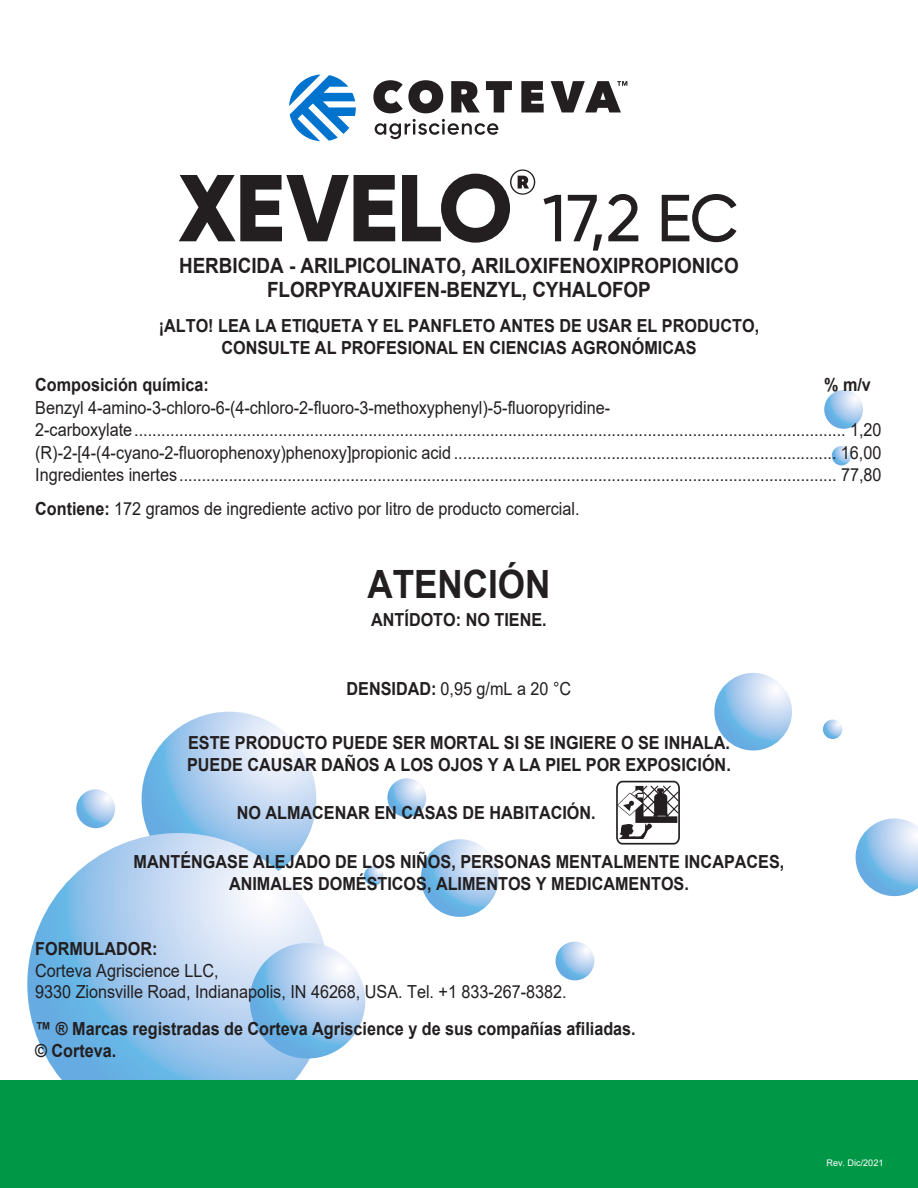
<style>
.page{position:relative;width:918px;height:1188px;background:#fff}
.page>*{position:absolute;margin:0;border:0;box-sizing:border-box;transform-origin:0 0}
.t1{font:700 39px "Arial";color:#231f20;scale:.9 1}
.t2{font:700 21px/24px "Arial";color:#231f20;text-align:center;scale:.9 1}
.t3{font:18px/22.5px "Arial";color:#231f20;scale:.9 1}
.t4{font:700 18px/21.6px "Arial";color:#231f20;text-align:center;scale:.9 1}
.t5{font:9.15px "Arial";color:#fff}
.s1{font-weight:700}
</style>
<div class="page">
<svg style="left:142px;top:712px;width:174px;height:174px;background:#aed0ef"></svg>
<svg style="left:27px;top:833px;width:303px;height:302px;background:#a6cded"></svg>
<svg style="left:250px;top:943px;width:115px;height:116px;background:#a2caed"></svg>
<svg style="left:421px;top:839px;width:78px;height:78px;background:#a3cbed"></svg>
<svg style="left:714px;top:673px;width:78px;height:78px;background:#a3cbed"></svg>
<svg style="left:856px;top:818px;width:62px;height:78px"></svg>
<svg style="left:387px;top:778px;width:39px;height:39px"></svg>
<svg style="left:556px;top:942px;width:38px;height:38px"></svg>
<svg style="left:76px;top:789px;width:39px;height:39px"></svg>
<svg style="left:824px;top:390px;width:39px;height:39px"></svg>
<svg style="left:832px;top:446px;width:19px;height:19px"></svg>
<svg style="left:823px;top:720px;width:19px;height:19px"></svg>
<svg style="left:364px;top:866px;width:19px;height:20px"></svg>
<div style="left:0;top:1081px;width:918px;height:107px;background:#009847"></div>
<svg style="left:616px;top:781px;width:64px;height:64px"></svg>
<svg style="left:179px;top:175px;width:216px;height:66px"></svg>
<svg style="left:402px;top:169px;width:133px;height:74px"></svg>
<svg style="left:544px;top:195px;width:17px;height:46px"></svg>
<svg style="left:568px;top:195px;width:34px;height:56px"></svg>
<svg style="left:608px;top:194px;width:30px;height:47px"></svg>
<svg style="left:662px;top:194px;width:75px;height:48px"></svg>
<svg style="left:289px;top:75px;width:67px;height:66px"></svg>
<svg style="left:373px;top:80px;width:70px;height:33px"></svg>
<svg style="left:451px;top:81px;width:29px;height:31px"></svg>
<svg style="left:486px;top:81px;width:26px;height:31px"></svg>
<svg style="left:521px;top:81px;width:23px;height:31px"></svg>
<svg style="left:551px;top:81px;width:76px;height:31px"></svg>
<svg style="left:375px;top:119px;width:123px;height:20px"></svg>
<p class="t2" style="left:179px;top:254px;width:623px">HERBICIDA - ARILPICOLINATO, ARILOXIFENOXIPROPIONICO<br>FLORPYRAUXIFEN-BENZYL, CYHALOFOP</p>
<p class="t4" style="left:159px;top:315px;width:669px">¡ALTO! LEA LA ETIQUETA Y EL PANFLETO ANTES DE USAR EL PRODUCTO,<br>CONSULTE AL PROFESIONAL EN CIENCIAS AGRONÓMICAS</p>
<p class="t4" style="left:35px;top:374px;width:195px">Composición química:</p>
<p class="t4" style="left:824px;top:374px;width:54px">% m/v</p>
<p class="t3" style="left:35px;top:396px;width:942px">Benzyl 4-amino-3-chloro-6-(4-chloro-2-fluoro-3-methoxyphenyl)-5-fluoropyridine-2-carboxylate.............................................................................................................................................................. 1,20 (R)-2-[4-(4-cyano-2-fluorophenoxy)phenoxy]propionic acid ..................................................................................... 16,00<br>Ingredientes inertes.................................................................................................................................................. 77,80</p>
<p class="t3" style="left:35px;top:497px;width:606px"><span class="s1">Contiene:</span> 172 gramos de ingrediente activo por litro de producto comercial.</p>
<h1 class="t1" style="left:367px;top:557px;width:205px">ATENCIÓN</h1>
<p class="t4" style="left:371px;top:610px;width:197px">ANTÍDOTO: NO TIENE.</p>
<p class="t3" style="left:347px;top:677px;width:251px"><span class="s1">DENSIDAD:</span> 0,95 g/mL a 20 °C</p>
<p class="t4" style="left:187px;top:732px;width:606px;text-align:left">ESTE PRODUCTO PUEDE SER MORTAL SI SE INGIERE O SE INHALA.<br>PUEDE CAUSAR DAÑOS A LOS OJOS Y A LA PIEL POR EXPOSICIÓN.</p>
<p class="t4" style="left:237px;top:802px;width:400px">NO ALMACENAR EN CASAS DE HABITACIÓN.</p>
<p class="t4" style="left:134px;top:851px;width:725px">MANTÉNGASE ALEJADO DE LOS NIÑOS, PERSONAS MENTALMENTE INCAPACES,<br>ANIMALES DOMÉSTICOS, ALIMENTOS Y MEDICAMENTOS.</p>
<p class="t4" style="left:35px;top:938px;width:137px">FORMULADOR:</p>
<p class="t3" style="left:35px;top:960px;width:592px;line-height:21.6px">Corteva Agriscience LLC,<br>9330 Zionsville Road, Indianapolis, IN 46268, USA. Tel. +1 833-267-8382.</p>
<p class="t4" style="left:35px;top:1018px;width:669px;text-align:left">™ ® Marcas registradas de Corteva Agriscience y de sus compañías afiliadas. © Corteva.</p>
<p class="t5" style="left:826px;top:1156px;width:59px">Rev. Dic/2021</p>
</div>
